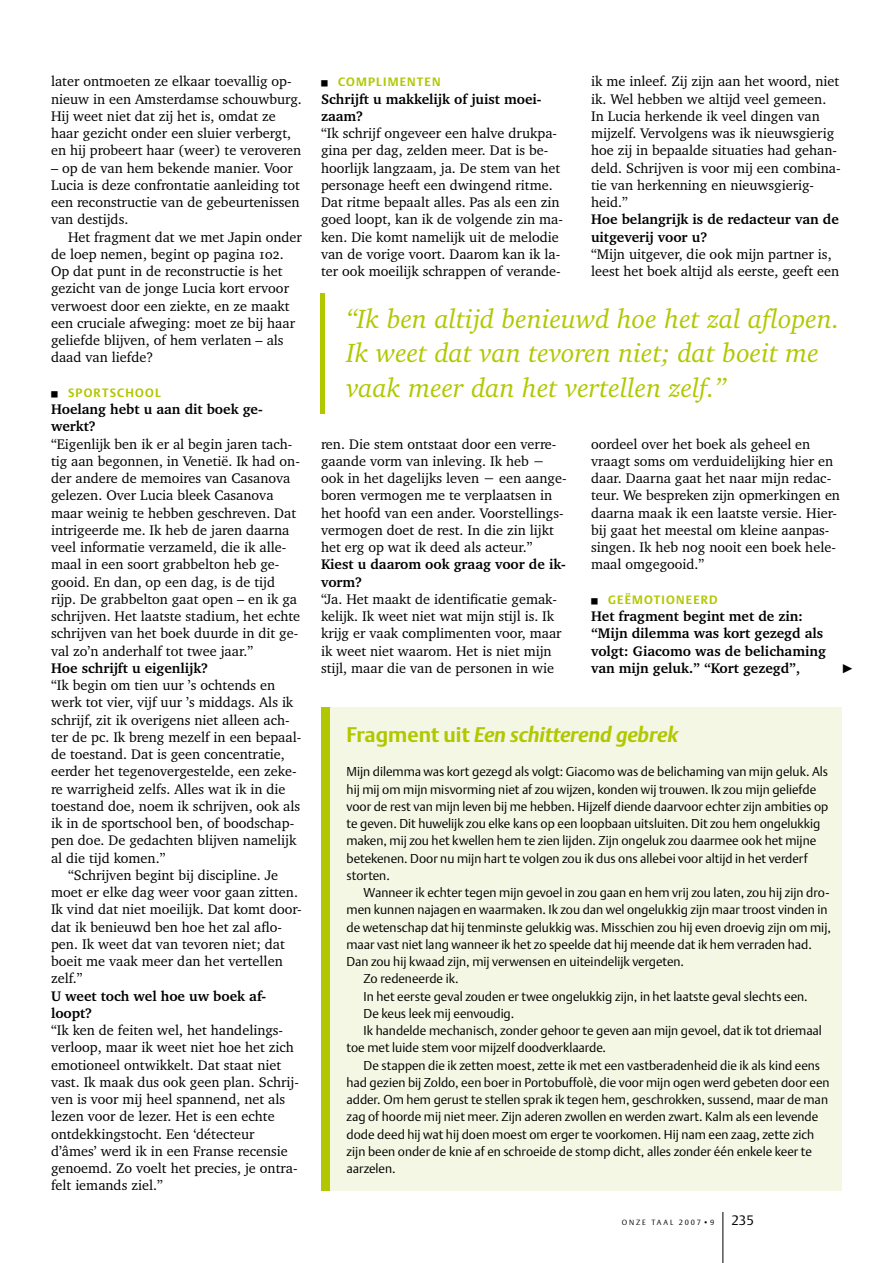
<style>
.page{position:relative;width:893px;height:1263px;background:#fff}
.page>*{position:absolute;margin:0;border:0;box-sizing:border-box;transform-origin:0 0}
.t1{font:italic 27px/34.5px "Charter IT Cby BT";color:#b1c800}
.t2{font:italic 700 21px "DTL Argo ST";letter-spacing:-.01em;color:#b1c800}
.t3{font:14.25px/17.2px "Charter IT Cby BT";color:#000}
.t4{font:700 14.25px/17.2px "Charter IT Cby BT";color:#000}
.t5{font:13.5px "DTL Argo T Light";color:#000}
.t6{font:12.75px/17.2px "DTL Argo ST Light";color:#000}
.t7{font:700 12px "DTL Argo T";letter-spacing:.1em;color:#b1c800}
.t8{font:7.5px "DTL Argo T Light";letter-spacing:.25em;color:#000}
.s1{font-family:"Charter IT Cby BT Small Cap"}
.s2{font-style:normal}
</style>
<div class="page">
<hr style="left:723px;top:1212px;width:1px;height:51px;background:#000">
<div style="left:321px;top:707px;width:521px;height:483px;background:#f4f7e3"></div>
<div style="left:321px;top:707px;width:9px;height:483px;background:#b1c800"></div>
<hr style="left:321px;top:293px;width:4px;height:121px;background:#b1c800">
<p class="t3" style="left:51px;top:72px;width:252px">later ontmoeten ze elkaar toevallig op&shy;nieuw in een Amsterdamse schouwburg.<br>Hij weet niet dat zij het is, omdat ze haar gezicht onder een sluier verbergt, en hij probeert haar (weer) te veroveren</p>
<p class="t3" style="left:51px;top:159px;width:251px">– op de van hem bekende manier. Voor Lucia is deze confrontatie aanleiding tot een reconstructie van de gebeurtenissen van destijds.</p>
<p class="t3" style="left:51px;top:228px;width:252px;text-indent:17px">Het fragment dat we met Japin onder de loep nemen, begint op pagina <span class="s1">102</span>.<br>Op dat punt in de reconstructie is het gezicht van de jonge Lucia kort ervoor verwoest door een ziekte, en ze maakt een cruciale afweging: moet ze bij haar geliefde blijven, of hem verlaten – als daad van liefde?</p>
<p class="t7" style="left:68px;top:385px;width:94px">SPORTSCHOOL</p>
<p class="t4" style="left:51px;top:400px;width:213px">Hoelang hebt u aan dit boek ge&shy;werkt?</p>
<p class="t3" style="left:51px;top:435px;width:251px">“Eigenlijk ben ik er al begin jaren tach&shy;tig aan begonnen, in Venetië. Ik had on&shy;der andere de memoires van Casanova gelezen. Over Lucia bleek Casanova maar weinig te hebben geschreven. Dat intrigeerde me. Ik heb de jaren daarna veel informatie verzameld, die ik alle&shy;maal in een soort grabbelton heb ge&shy;gooid. En dan, op een dag, is de tijd rijp. De grabbelton gaat open – en ik ga schrijven. Het laatste stadium, het echte schrijven van het boek duurde in dit ge&shy;val zo’n anderhalf tot twee jaar.”</p>
<p class="t4" style="left:51px;top:659px;width:159px">Hoe schrijft u eigenlijk?</p>
<p class="t3" style="left:51px;top:676px;width:226px">“Ik begin om tien uur ’s ochtends en</p>
<p class="t3" style="left:51px;top:693px;width:244px">werk tot vier, vijf uur ’s middags. Als ik</p>
<p class="t3" style="left:51px;top:711px;width:240px">schrijf, zit ik overigens niet alleen ach-</p>
<p class="t3" style="left:51px;top:728px;width:252px">ter de pc. Ik breng mezelf in een bepaal-</p>
<p class="t3" style="left:51px;top:745px;width:235px">de toestand. Dat is geen concentratie,</p>
<p class="t3" style="left:51px;top:762px;width:247px">eerder het tegenovergestelde, een zeke-</p>
<p class="t3" style="left:51px;top:780px;width:236px">re warrigheid zelfs. Alles wat ik in die</p>
<p class="t3" style="left:51px;top:797px;width:251px">toestand doe, noem ik schrijven, ook als</p>
<p class="t3" style="left:51px;top:814px;width:245px">ik in de sportschool ben, of boodschap-</p>
<p class="t3" style="left:51px;top:831px;width:247px">pen doe. De gedachten blijven namelijk</p>
<p class="t3" style="left:51px;top:849px;width:116px">al die tijd komen.”</p>
<p class="t3" style="left:68px;top:866px;width:212px">“Schrijven begint bij discipline. Je</p>
<p class="t3" style="left:51px;top:883px;width:249px">moet er elke dag weer voor gaan zitten.</p>
<p class="t3" style="left:51px;top:900px;width:252px">Ik vind dat niet moeilijk. Dat komt door-</p>
<p class="t3" style="left:51px;top:918px;width:232px">dat ik benieuwd ben hoe het zal aflo-</p>
<p class="t3" style="left:51px;top:935px;width:235px">pen. Ik weet dat van tevoren niet; dat</p>
<p class="t3" style="left:51px;top:952px;width:233px">boeit me vaak meer dan het vertellen</p>
<p class="t3" style="left:51px;top:969px;width:33px">zelf.”</p>
<p class="t4" style="left:51px;top:987px;width:217px">U weet toch wel hoe uw boek af&shy;loopt?</p>
<p class="t3" style="left:51px;top:1021px;width:249px">“Ik ken de feiten wel, het handelings&shy;verloop, maar ik weet niet hoe het zich emotioneel ontwikkelt. Dat staat niet vast. Ik maak dus ook geen plan. Schrij&shy;ven is voor mij heel spannend, net als lezen voor de lezer. Het is een echte ontdekkingstocht. Een ‘détecteur d’âmes’ werd ik in een Franse recensie genoemd. Zo voelt het precies, je ontra&shy;felt iemands ziel.”</p>
<p class="t7" style="left:338px;top:75px;width:104px">COMPLIMENTEN</p>
<p class="t4" style="left:321px;top:90px;width:222px">Schrijft u makkelijk of juist moei&shy;zaam?</p>
<p class="t3" style="left:321px;top:124px;width:243px">“Ik schrijf ongeveer een halve drukpa&shy;gina per dag, zelden meer. Dat is be&shy;hoorlijk langzaam, ja. De stem van het personage heeft een dwingend ritme.<br>Dat ritme bepaalt alles. Pas als een zin goed loopt, kan ik de volgende zin ma&shy;ken. Die komt namelijk uit de melodie van de vorige voort. Daarom kan ik la&shy;ter ook moeilijk schrappen of verande-</p>
<p class="t3" style="left:591px;top:72px;width:251px">ik me inleef. Zij zijn aan het woord, niet ik. Wel hebben we altijd veel gemeen.<br>In Lucia herkende ik veel dingen van mijzelf. Vervolgens was ik nieuwsgierig hoe zij in bepaalde situaties had gehan&shy;deld. Schrijven is voor mij een combina&shy;tie van herkenning en nieuwsgierig&shy;heid.”</p>
<p class="t4" style="left:591px;top:210px;width:249px">Hoe belangrijk is de redacteur van de uitgeverij voor u?</p>
<p class="t3" style="left:591px;top:245px;width:250px">“Mijn uitgever, die ook mijn partner is, leest het boek altijd als eerste, geeft een</p>
<h1 class="t1" style="left:346px;top:300px;width:495px">“Ik ben altijd benieuwd hoe het zal aflopen.<br>Ik weet dat van tevoren niet; dat boeit me vaak meer dan het vertellen zelf.”</h1>
<p class="t3" style="left:321px;top:435px;width:247px">ren. Die stem ontstaat door een verre&shy;gaande vorm van inleving. Ik heb − ook in het dagelijks leven − een aange&shy;boren vermogen me te verplaatsen in het hoofd van een ander. Voorstellings&shy;vermogen doet de rest. In die zin lijkt het erg op wat ik deed als acteur.”</p>
<p class="t4" style="left:321px;top:555px;width:246px">Kiest u daarom ook graag voor de ik&shy;vorm?</p>
<p class="t3" style="left:321px;top:590px;width:242px">“Ja. Het maakt de identificatie gemak&shy;kelijk. Ik weet niet wat mijn stijl is. Ik krijg er vaak complimenten voor, maar ik weet niet waarom. Het is niet mijn stijl, maar die van de personen in wie</p>
<p class="t3" style="left:591px;top:435px;width:250px">oordeel over het boek als geheel en vraagt soms om verduidelijking hier en daar. Daarna gaat het naar mijn redac&shy;teur. We bespreken zijn opmerkingen en daarna maak ik een laatste versie. Hier&shy;bij gaat het meestal om kleine aanpas&shy;singen. Ik heb nog nooit een boek hele&shy;maal omgegooid.”</p>
<p class="t7" style="left:608px;top:592px;width:111px">GEËMOTIONEERD</p>
<p class="t4" style="left:591px;top:607px;width:236px">Het fragment begint met de zin: “Mijn dilemma was kort gezegd als volgt: Giacomo was de belichaming van mijn geluk.” “Kort gezegd”,</p>
<h2 class="t2" style="left:347px;top:722px;width:333px"><span class="s2">Fragment uit</span> Een schitterend gebrek</h2>
<p class="t6" style="left:347px;top:763px;width:483px">Mijn dilemma was kort gezegd als volgt: Giacomo was de belichaming van mijn geluk. Als hij mij om mijn misvorming niet af zou wijzen, konden wij trouwen. Ik zou mijn geliefde voor de rest van mijn leven bij me hebben. Hijzelf diende daarvoor echter zijn ambities op te geven. Dit huwelijk zou elke kans op een loopbaan uitsluiten. Dit zou hem ongelukkig maken, mij zou het kwellen hem te zien lijden. Zijn ongeluk zou daarmee ook het mijne betekenen. Door nu mijn hart te volgen zou ik dus ons allebei voor altijd in het verderf storten.</p>
<p class="t6" style="left:364px;top:884px;width:467px">Wanneer ik echter tegen mijn gevoel in zou gaan en hem vrij zou laten, zou hij zijn dro-</p>
<p class="t6" style="left:347px;top:901px;width:482px">men kunnen najagen en waarmaken. Ik zou dan wel ongelukkig zijn maar troost vinden in</p>
<p class="t6" style="left:347px;top:918px;width:486px">de wetenschap dat hij tenminste gelukkig was. Misschien zou hij even droevig zijn om mij,</p>
<p class="t6" style="left:347px;top:936px;width:467px">maar vast niet lang wanneer ik het zo speelde dat hij meende dat ik hem verraden had.</p>
<p class="t6" style="left:347px;top:953px;width:339px">Dan zou hij kwaad zijn, mij verwensen en uiteindelijk vergeten.</p>
<p class="t6" style="left:364px;top:970px;width:96px">Zo redeneerde ik.</p>
<p class="t6" style="left:364px;top:987px;width:446px">In het eerste geval zouden er twee ongelukkig zijn, in het laatste geval slechts een.</p>
<p class="t6" style="left:364px;top:1005px;width:152px">De keus leek mij eenvoudig.</p>
<p class="t6" style="left:364px;top:1022px;width:460px">Ik handelde mechanisch, zonder gehoor te geven aan mijn gevoel, dat ik tot driemaal</p>
<p class="t6" style="left:347px;top:1039px;width:261px">toe met luide stem voor mijzelf doodverklaarde.</p>
<p class="t6" style="left:364px;top:1056px;width:458px">De stappen die ik zetten moest, zette ik met een vastberadenheid die ik als kind eens</p>
<p class="t6" style="left:347px;top:1074px;width:485px">had gezien bij Zoldo, een boer in Portobuffolè, die voor mijn ogen werd gebeten door een</p>
<p class="t6" style="left:347px;top:1091px;width:483px">adder. Om hem gerust te stellen sprak ik tegen hem, geschrokken, sussend, maar de man</p>
<p class="t6" style="left:347px;top:1108px;width:473px">zag of hoorde mij niet meer. Zijn aderen zwollen en werden zwart. Kalm als een levende</p>
<p class="t6" style="left:347px;top:1125px;width:469px">dode deed hij wat hij doen moest om erger te voorkomen. Hij nam een zaag, zette zich</p>
<p class="t6" style="left:347px;top:1143px;width:467px">zijn been onder de knie af en schroeide de stomp dicht, alles zonder één enkele keer te</p>
<p class="t6" style="left:347px;top:1160px;width:51px">aarzelen.</p>
<p class="t8" style="left:622px;top:1218px;width:94px">ONZE TAAL 2007•9</p>
<p class="t5" style="left:731px;top:1212px;width:24px">235</p>
</div>
